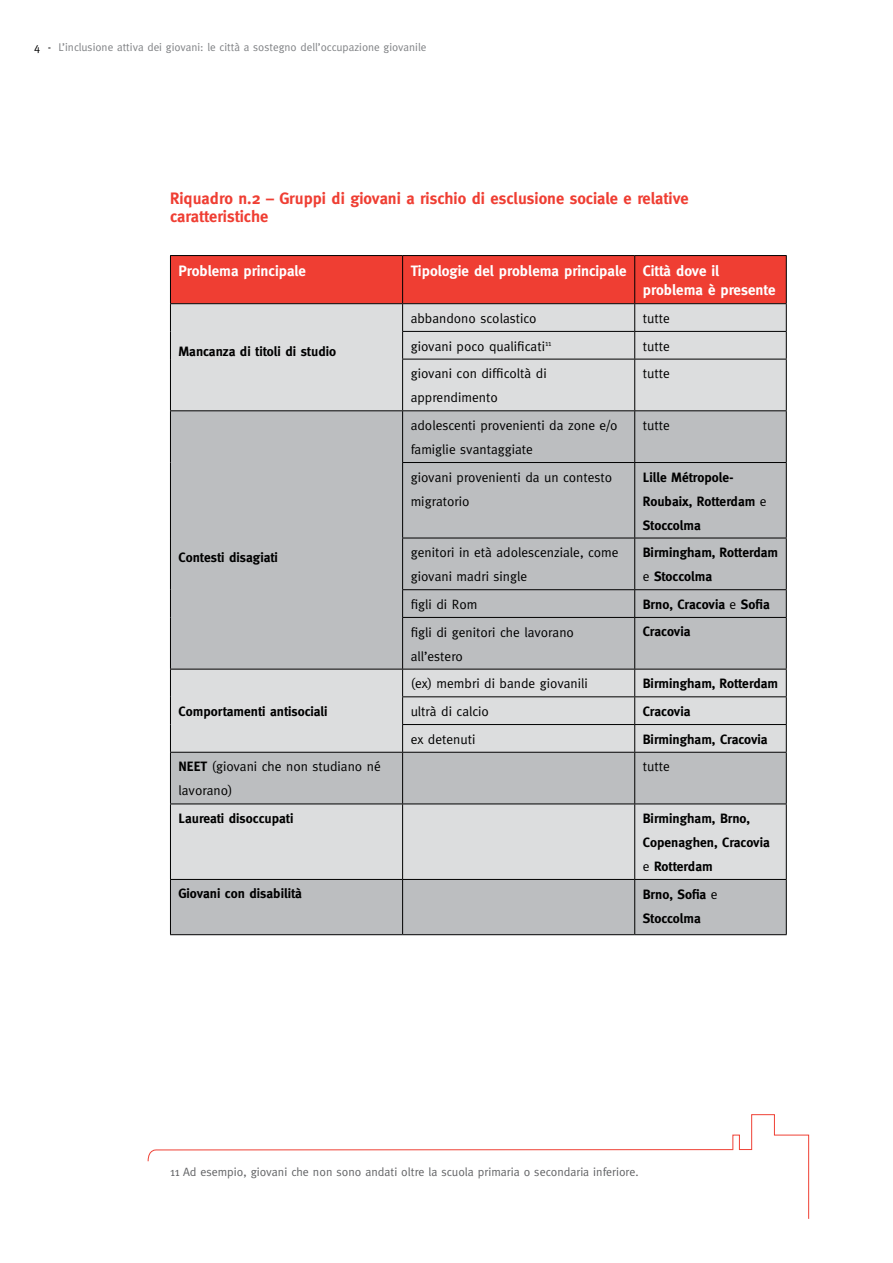
<style>
.page{position:relative;width:893px;height:1263px;background:#fff}
.page>*{position:absolute;margin:0;border:0;box-sizing:border-box;transform-origin:0 0}
.t1{font:700 16.5px/18px "Meta";color:#ef3e33}
.t2{font:700 15px/19.5px "Meta";color:#fff}
.t3{font:13.5px/24px "Meta";color:#000}
.t4{font:700 13.5px/24px "Meta";color:#000}
.t5{font:12px "Meta";color:#636466}
.t6{font:11.25px "Meta";color:#808285}
.s1{color:#000}
.s2{font-weight:400}
.s3{font-weight:700}
</style>
<div class="page">
<div style="left:171px;top:359px;width:615px;height:51px;background:#dcddde"></div>
<svg style="left:171px;top:411px;width:615px;height:523px;background:#c4c6c7"></svg>
<hr style="left:170px;top:255px;width:233px;height:1px;background:#000">
<hr style="left:403px;top:255px;width:232px;height:1px;background:#000">
<hr style="left:635px;top:255px;width:152px;height:1px;background:#000">
<hr style="left:170px;top:359px;width:1px;height:51px;background:#000">
<hr style="left:402px;top:359px;width:1px;height:51px;background:#000">
<svg style="left:170px;top:256px;width:617px;height:103px;background:#e0908b"></svg>
<hr style="left:634px;top:359px;width:1px;height:51px;background:#000">
<hr style="left:786px;top:359px;width:1px;height:51px;background:#000">
<hr style="left:402px;top:331px;width:233px;height:1px;background:#000">
<hr style="left:635px;top:331px;width:152px;height:1px;background:#000">
<hr style="left:402px;top:359px;width:233px;height:1px;background:#000">
<hr style="left:635px;top:359px;width:152px;height:1px;background:#000">
<hr style="left:170px;top:411px;width:1px;height:51px;background:#000">
<hr style="left:170px;top:462px;width:1px;height:76px;background:#000">
<hr style="left:170px;top:538px;width:1px;height:52px;background:#000">
<svg style="left:170px;top:590px;width:1px;height:27px"></svg>
<hr style="left:170px;top:617px;width:1px;height:52px;background:#000">
<hr style="left:170px;top:410px;width:233px;height:1px;background:#000">
<hr style="left:403px;top:410px;width:232px;height:1px;background:#000">
<hr style="left:635px;top:410px;width:152px;height:1px;background:#000">
<hr style="left:402px;top:411px;width:1px;height:51px;background:#000">
<hr style="left:402px;top:463px;width:1px;height:75px;background:#000">
<hr style="left:402px;top:538px;width:1px;height:51px;background:#000">
<svg style="left:402px;top:590px;width:1px;height:27px"></svg>
<hr style="left:402px;top:618px;width:1px;height:51px;background:#000">
<hr style="left:634px;top:411px;width:1px;height:51px;background:#000">
<hr style="left:786px;top:411px;width:1px;height:51px;background:#000">
<hr style="left:634px;top:463px;width:1px;height:75px;background:#000">
<hr style="left:786px;top:463px;width:1px;height:75px;background:#000">
<hr style="left:634px;top:538px;width:1px;height:51px;background:#000">
<hr style="left:786px;top:538px;width:1px;height:51px;background:#000">
<svg style="left:634px;top:590px;width:1px;height:27px"></svg>
<svg style="left:786px;top:590px;width:1px;height:27px"></svg>
<hr style="left:634px;top:618px;width:1px;height:51px;background:#000">
<hr style="left:786px;top:618px;width:1px;height:51px;background:#000">
<hr style="left:402px;top:462px;width:233px;height:1px;background:#000">
<hr style="left:635px;top:462px;width:152px;height:1px;background:#000">
<hr style="left:402px;top:538px;width:233px;height:1px;background:#000">
<hr style="left:635px;top:538px;width:152px;height:1px;background:#000">
<hr style="left:402px;top:589px;width:233px;height:1px;background:#000">
<hr style="left:635px;top:589px;width:152px;height:1px;background:#000">
<hr style="left:402px;top:617px;width:233px;height:1px;background:#000">
<hr style="left:635px;top:617px;width:152px;height:1px;background:#000">
<svg style="left:170px;top:670px;width:1px;height:82px"></svg>
<hr style="left:170px;top:669px;width:233px;height:1px;background:#000">
<hr style="left:403px;top:669px;width:232px;height:1px;background:#000">
<hr style="left:635px;top:669px;width:152px;height:1px;background:#000">
<svg style="left:402px;top:669px;width:1px;height:83px"></svg>
<svg style="left:634px;top:669px;width:1px;height:83px"></svg>
<svg style="left:786px;top:669px;width:1px;height:83px"></svg>
<hr style="left:402px;top:696px;width:233px;height:1px;background:#000">
<hr style="left:635px;top:696px;width:152px;height:1px;background:#000">
<hr style="left:402px;top:724px;width:233px;height:1px;background:#000">
<hr style="left:635px;top:724px;width:152px;height:1px;background:#000">
<hr style="left:170px;top:753px;width:1px;height:50px;background:#000">
<hr style="left:170px;top:752px;width:233px;height:1px;background:#000">
<hr style="left:403px;top:752px;width:232px;height:1px;background:#000">
<hr style="left:635px;top:752px;width:152px;height:1px;background:#000">
<hr style="left:402px;top:753px;width:1px;height:50px;background:#000">
<hr style="left:634px;top:753px;width:1px;height:50px;background:#000">
<hr style="left:786px;top:753px;width:1px;height:50px;background:#000">
<hr style="left:170px;top:804px;width:1px;height:75px;background:#000">
<hr style="left:170px;top:803px;width:233px;height:1px;background:#000">
<hr style="left:403px;top:803px;width:232px;height:1px;background:#000">
<hr style="left:635px;top:803px;width:152px;height:1px;background:#000">
<hr style="left:402px;top:804px;width:1px;height:75px;background:#000">
<hr style="left:634px;top:804px;width:1px;height:75px;background:#000">
<hr style="left:786px;top:804px;width:1px;height:75px;background:#000">
<hr style="left:170px;top:880px;width:1px;height:54px;background:#000">
<hr style="left:170px;top:879px;width:233px;height:1px;background:#000">
<hr style="left:403px;top:879px;width:232px;height:1px;background:#000">
<hr style="left:635px;top:879px;width:152px;height:1px;background:#000">
<hr style="left:402px;top:880px;width:1px;height:54px;background:#000">
<hr style="left:634px;top:880px;width:1px;height:54px;background:#000">
<hr style="left:786px;top:880px;width:1px;height:54px;background:#000">
<hr style="left:170px;top:934px;width:233px;height:1px;background:#000">
<hr style="left:403px;top:934px;width:232px;height:1px;background:#000">
<hr style="left:635px;top:934px;width:152px;height:1px;background:#000">
<svg style="left:147px;top:1114px;width:662px;height:105px"></svg>
<p class="t6" style="left:34px;top:41px;width:394px"><span class="s1">4 -</span> L’inclusione attiva dei giovani: le città a sostegno dell’occupazione giovanile</p>
<p class="t1" style="left:170px;top:189px;width:520px">Riquadro n.2 – Gruppi di giovani a rischio di esclusione sociale e relative caratteristiche</p>
<p class="t2" style="left:179px;top:261px;width:129px">Problema principale</p>
<p class="t2" style="left:643px;top:261px;width:134px;text-indent:-232px">Tipologie del problema principale Città dove il problema è presente</p>
<p class="t4" style="left:179px;top:339px;width:159px">Mancanza di titoli di studio</p>
<p class="t4" style="left:179px;top:545px;width:101px">Contesti disagiati</p>
<p class="t4" style="left:179px;top:699px;width:151px">Comportamenti antisociali</p>
<p class="t3" style="left:411px;top:306px;width:127px">abbandono scolastico</p>
<p class="t3" style="left:643px;top:306px;width:29px">tutte</p>
<p class="t3" style="left:411px;top:334px;width:142px">giovani poco qualificati<sup>11</sup></p>
<p class="t3" style="left:643px;top:334px;width:29px">tutte</p>
<p class="t3" style="left:411px;top:361px;width:137px">giovani con difficoltà di apprendimento</p>
<p class="t3" style="left:643px;top:361px;width:29px">tutte</p>
<p class="t3" style="left:411px;top:413px;width:208px">adolescenti provenienti da zone e/o famiglie svantaggiate</p>
<p class="t3" style="left:643px;top:413px;width:29px">tutte</p>
<p class="t3" style="left:411px;top:465px;width:203px">giovani provenienti da un contesto migratorio</p>
<p class="t4" style="left:643px;top:465px;width:125px">Lille Métropole-<br>Roubaix, Rotterdam <span class="s2">e<br></span>Stoccolma</p>
<p class="t3" style="left:411px;top:540px;width:209px">genitori in età adolescenziale, come giovani madri single</p>
<p class="t4" style="left:643px;top:540px;width:137px">Birmingham, Rotterdam <span class="s2">e</span> Stoccolma</p>
<p class="t3" style="left:411px;top:592px;width:68px">figli di Rom</p>
<p class="t4" style="left:643px;top:592px;width:128px">Brno, Cracovia <span class="s2">e</span> Sofia</p>
<p class="t3" style="left:411px;top:620px;width:165px">figli di genitori che lavorano all’estero</p>
<p class="t4" style="left:643px;top:620px;width:49px">Cracovia</p>
<p class="t3" style="left:411px;top:671px;width:179px">(ex) membri di bande giovanili</p>
<p class="t4" style="left:643px;top:671px;width:137px">Birmingham, Rotterdam</p>
<p class="t3" style="left:411px;top:699px;width:80px">ultrà di calcio</p>
<p class="t4" style="left:643px;top:699px;width:49px">Cracovia</p>
<p class="t3" style="left:411px;top:727px;width:66px">ex detenuti</p>
<p class="t4" style="left:643px;top:727px;width:126px">Birmingham, Cracovia</p>
<p class="t3" style="left:179px;top:755px;width:204px"><span class="s3">NEET</span> (giovani che non studiano né lavorano)</p>
<p class="t3" style="left:643px;top:755px;width:29px">tutte</p>
<p class="t4" style="left:179px;top:806px;width:116px">Laureati disoccupati</p>
<p class="t4" style="left:643px;top:806px;width:129px">Birmingham, Brno,<br>Copenaghen, Cracovia <span class="s2">e</span> Rotterdam</p>
<p class="t4" style="left:179px;top:882px;width:125px">Giovani con disabilità</p>
<p class="t4" style="left:643px;top:882px;width:76px">Brno, Sofia <span class="s2">e<br></span>Stoccolma</p>
<p class="t5" style="left:170px;top:1165px;width:470px">11 Ad esempio, giovani che non sono andati oltre la scuola primaria o secondaria inferiore.</p>
</div>
